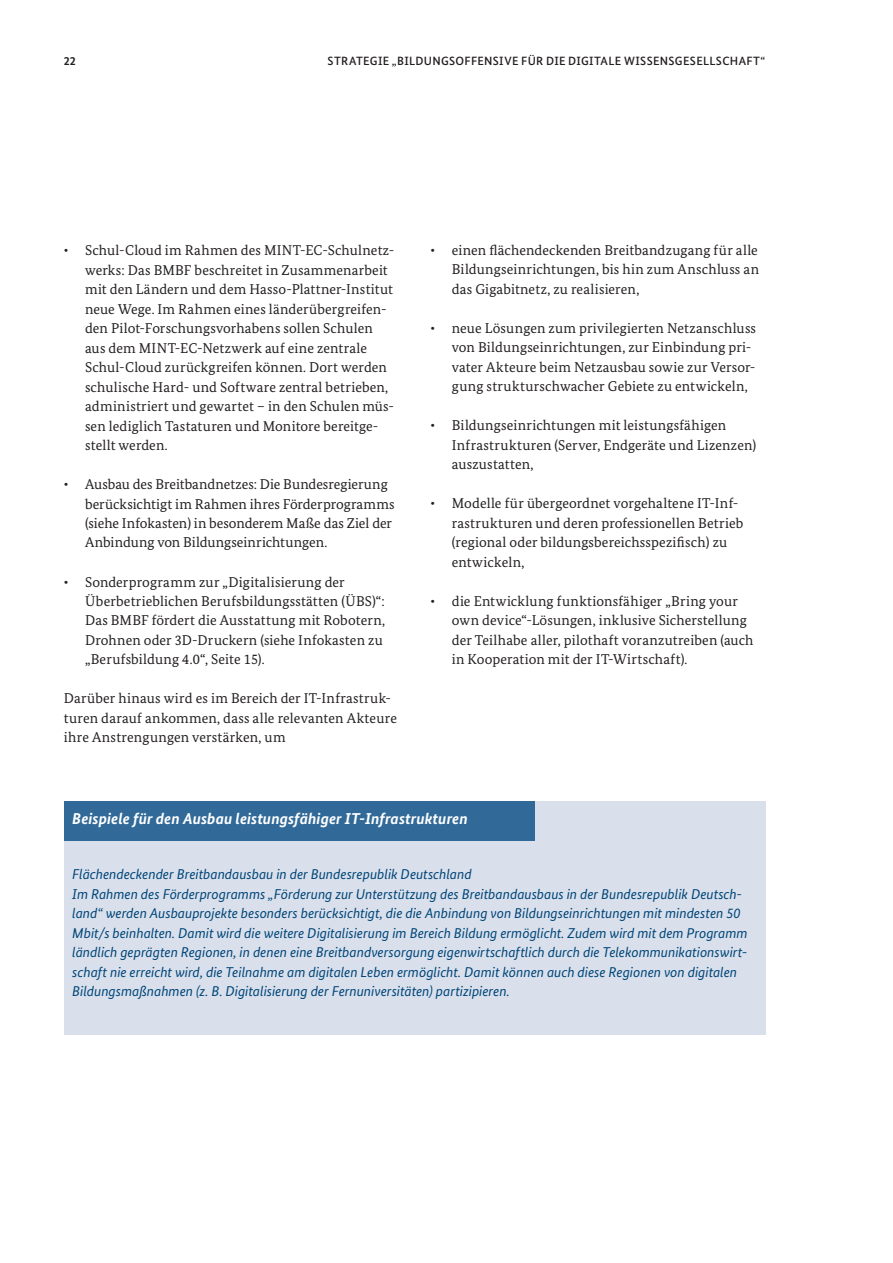
<style>
.page{position:relative;width:893px;height:1263px;background:#fff}
.page>*{position:absolute;margin:0;border:0;box-sizing:border-box;transform-origin:0 0}
.t1{font:italic 700 15.75px "Bundes Sans";letter-spacing:.005em;color:#fff}
.t2{font:14.25px/19.5px "Bundes Serif";letter-spacing:.01em;color:#231f20}
.t3{font:italic 14.25px/19.5px "Bundes Sans";letter-spacing:-.005em;color:#004578}
.t4{font:500 12px "Bundes Sans";letter-spacing:.03em;color:#231f20}
.t5{font:700 12px "Bundes Sans";color:#231f20}
</style>
<div class="page">
<div style="left:64px;top:801px;width:701px;height:234px;background:#d9e0ec"></div>
<div style="left:64px;top:801px;width:471px;height:39px;background:#316a99"></div>
<p class="t5" style="left:64px;top:53px;width:14px">22</p>
<p class="t4" style="left:328px;top:53px;width:439px">STRATEGIE „BILDUNGSOFFENSIVE FÜR DIE DIGITALE WISSENSGESELLSCHAFT“</p>
<p class="t2" style="left:85px;top:240px;width:311px;text-indent:-21px">• Schul-Cloud im Rahmen des MINT-EC-Schulnetz&shy;werks: Das BMBF beschreitet in Zusammenarbeit mit den Ländern und dem Hasso-Plattner-Institut neue Wege. Im Rahmen eines länderübergreifen&shy;den Pilot-Forschungsvorhabens sollen Schulen aus dem MINT-EC-Netzwerk auf eine zentrale Schul-Cloud zurückgreifen können. Dort werden schulische Hard- und Software zentral betrieben, administriert und gewartet – in den Schulen müs&shy;sen lediglich Tastaturen und Monitore bereitge&shy;stellt werden.</p>
<p class="t2" style="left:85px;top:474px;width:311px;text-indent:-21px">• Ausbau des Breitbandnetzes: Die Bundesregierung berücksichtigt im Rahmen ihres Förderprogramms (siehe Infokasten) in besonderem Maße das Ziel der Anbindung von Bildungseinrichtungen.</p>
<p class="t2" style="left:85px;top:572px;width:302px;text-indent:-21px">• Sonderprogramm zur „Digitalisierung der Überbetrieblichen Berufsbildungsstätten (ÜBS)“:<br>Das BMBF fördert die Ausstattung mit Robotern, Drohnen oder 3D-Druckern (siehe Infokasten zu „Berufsbildung 4.0“, Seite 15).</p>
<p class="t2" style="left:64px;top:689px;width:335px">Darüber hinaus wird es im Bereich der IT-Infrastruk&shy;turen darauf ankommen, dass alle relevanten Akteure ihre Anstrengungen verstärken, um</p>
<p class="t2" style="left:452px;top:240px;width:309px;text-align:justify;text-indent:-21px">• einen flächendeckenden Breitbandzugang für alle Bildungseinrichtungen, bis hin zum Anschluss an das Gigabitnetz, zu realisieren,</p>
<p class="t2" style="left:452px;top:318px;width:306px;text-indent:-21px">• neue Lösungen zum privilegierten Netzanschluss von Bildungseinrichtungen, zur Einbindung pri&shy;vater Akteure beim Netzausbau sowie zur Versor&shy;gung strukturschwacher Gebiete zu entwickeln,</p>
<p class="t2" style="left:452px;top:416px;width:306px;text-indent:-21px">• Bildungseinrichtungen mit leistungsfähigen<br>Infrastrukturen (Server, Endgeräte und Lizenzen) auszustatten,</p>
<p class="t2" style="left:452px;top:494px;width:293px;text-indent:-21px">• Modelle für übergeordnet vorgehaltene IT-Inf&shy;rastrukturen und deren professionellen Betrieb (regional oder bildungsbereichsspezifisch) zu entwickeln,</p>
<p class="t2" style="left:452px;top:591px;width:303px;text-indent:-21px">• die Entwicklung funktionsfähiger „Bring your own device“-Lösungen, inklusive Sicherstellung der Teilhabe aller, pilothaft voranzutreiben (auch in Kooperation mit der IT-Wirtschaft).</p>
<p class="t1" style="left:72px;top:808px;width:397px">Beispiele für den Ausbau leistungsfähiger IT-Infrastrukturen</p>
<p class="t3" style="left:72px;top:864px;width:677px">Flächendeckender Breitbandausbau in der Bundesrepublik Deutschland<br>Im Rahmen des Förderprogramms „Förderung zur Unterstützung des Breitbandausbaus in der Bundesrepublik Deutsch&shy;land“ werden Ausbauprojekte besonders berücksichtigt, die die Anbindung von Bildungseinrichtungen mit mindesten 50<br>Mbit/s beinhalten. Damit wird die weitere Digitalisierung im Bereich Bildung ermöglicht. Zudem wird mit dem Programm ländlich geprägten Regionen, in denen eine Breitbandversorgung eigenwirtschaftlich durch die Telekommunikationswirt&shy;schaft nie erreicht wird, die Teilnahme am digitalen Leben ermöglicht. Damit können auch diese Regionen von digitalen Bildungsmaßnahmen (z. B. Digitalisierung der Fernuniversitäten) partizipieren.</p>
</div>
